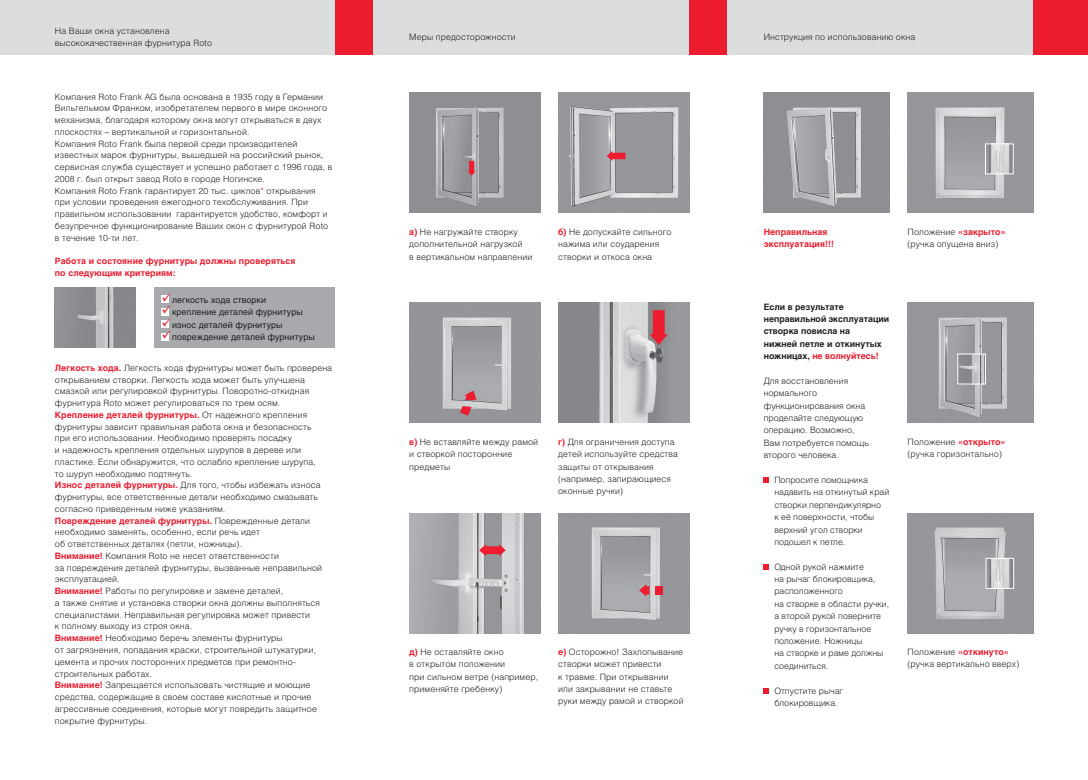
<style>
.page{position:relative;width:1088px;height:780px;background:#fff}
.page>*{position:absolute;margin:0;border:0;box-sizing:border-box;transform-origin:0 0}
.t1{font:300 8.75px/11.8px "Helios";letter-spacing:.01em;color:#231f20}
.t2{font:700 8.75px/12.4px "Helios";color:#231f20}
.t3{font:8.75px "Helios";letter-spacing:.01em;color:#231f20}
.t4{font:700 8.75px/11.8px "Helios";letter-spacing:.01em;color:#ed1c2f}
.s1{color:#ee1b2d}
.s2{font-weight:700;color:#ed1c2f}
.s3{color:#ed1c2f}
</style>
<div class="page">
<div style="left:0;top:0;width:1088px;height:55px;background:#dcdddf"></div>
<div style="left:335px;top:0;width:37px;height:55px;background:#ed1c2f"></div>
<div style="left:1033px;top:0;width:55px;height:55px;background:#ed1c2f"></div>
<img style="left:55px;top:288px;width:81px;height:60px">
<div style="left:154px;top:288px;width:181px;height:60px;background:#a8a9ad"></div>
<div style="left:161px;top:296px;width:7px;height:7px;background:#fff"></div>
<div style="left:161px;top:308px;width:7px;height:7px;background:#fff"></div>
<div style="left:161px;top:320px;width:7px;height:7px;background:#fff"></div>
<div style="left:161px;top:333px;width:7px;height:7px;background:#fff"></div>
<img style="left:409px;top:93px;width:131px;height:120px">
<img style="left:558px;top:93px;width:131px;height:120px">
<img style="left:409px;top:303px;width:131px;height:120px">
<img style="left:558px;top:303px;width:131px;height:120px">
<img style="left:409px;top:513px;width:131px;height:120px">
<img style="left:558px;top:513px;width:131px;height:120px">
<img style="left:764px;top:93px;width:125px;height:120px">
<img style="left:907px;top:93px;width:126px;height:120px">
<img style="left:987px;top:145px;width:24px;height:27px">
<div style="left:985px;top:143px;width:28px;height:31px;border:1px solid #fff"></div>
<img style="left:907px;top:303px;width:126px;height:120px">
<img style="left:959px;top:355px;width:25px;height:27px">
<div style="left:957px;top:353px;width:29px;height:31px;border:1px solid #fff"></div>
<img style="left:907px;top:513px;width:126px;height:120px">
<img style="left:987px;top:560px;width:25px;height:26px">
<div style="left:985px;top:558px;width:29px;height:30px;border:1px solid #fff"></div>
<svg style="left:764px;top:477px;width:5px;height:6px"></svg>
<svg style="left:764px;top:564px;width:5px;height:5px"></svg>
<svg style="left:764px;top:688px;width:5px;height:5px"></svg>
<div style="left:689px;top:0;width:37px;height:55px;background:#ed1c2f"></div>
<svg style="left:468px;top:161px;width:8px;height:15px"></svg>
<svg style="left:607px;top:151px;width:18px;height:10px"></svg>
<svg style="left:650px;top:310px;width:18px;height:35px"></svg>
<svg style="left:460px;top:406px;width:11px;height:9px"></svg>
<svg style="left:464px;top:390px;width:13px;height:10px"></svg>
<svg style="left:479px;top:544px;width:27px;height:12px"></svg>
<div style="left:656px;top:586px;width:7px;height:8px;background:#ed1c2f"></div>
<svg style="left:639px;top:584px;width:10px;height:12px"></svg>
<p class="t1" style="left:55px;top:24px;width:159px;line-height:12.4px">На Ваши окна установлена высококачественная фурнитура Roto</p>
<p class="t1" style="left:55px;top:90px;width:279px">Компания Roto Frank AG была основана в 1935 году в Германии Вильгельмом Франком, изобретателем первого в мире оконного механизма, благодаря которому окна могут открываться в двух плоскостях – вертикальной и горизонтальной.<br>Компания Roto Frank была первой среди производителей известных марок фурнитуры, вышедшей на российский рынок, сервисная служба существует и успешно работает с 1996 года, в 2008 г. был открыт завод Roto в городе Ногинске.<br>Компания Roto Frank гарантирует 20 тыс. циклов<span class="s1">*</span> открывания при условии проведения ежегодного техобслуживания. При правильном использовании гарантируется удобство, комфорт и безупречное функционирование Ваших окон с фурнитурой Roto в течение 10-ти лет.</p>
<p class="t4" style="left:55px;top:255px;width:242px">Работа и состояние фурнитуры должны проверяться по следующим критериям:</p>
<p class="t3" style="left:161px;top:294px;width:106px"><span class="s1">✓</span>легкость хода створки</p>
<p class="t3" style="left:161px;top:307px;width:143px"><span class="s1">✓</span>крепление деталей фурнитуры</p>
<p class="t3" style="left:161px;top:319px;width:123px"><span class="s1">✓</span>износ деталей фурнитуры</p>
<p class="t3" style="left:161px;top:332px;width:155px"><span class="s1">✓</span>повреждение деталей фурнитуры</p>
<p class="t1" style="left:55px;top:361px;width:279px"><span class="s2">Легкость хода.</span> Легкость хода фурнитуры может быть проверена открыванием створки. Легкость хода может быть улучшена смазкой или регулировкой фурнитуры. Поворотно-откидная фурнитура Roto может регулироваться по трем осям.<br><span class="s2">Крепление деталей фурнитуры.</span> От надежного крепления фурнитуры зависит правильная работа окна и безопасность<br>при его использовании. Необходимо проверять посадку<br>и надежность крепления отдельных шурупов в дереве или пластике. Если обнаружится, что ослабло крепление шурупа,<br>то шуруп необходимо подтянуть.<br><span class="s2">Износ деталей фурнитуры.</span> Для того, чтобы избежать износа фурнитуры, все ответственные детали необходимо смазывать согласно приведенным ниже указаниям.<br><span class="s2">Повреждение деталей фурнитуры.</span> Поврежденные детали необходимо заменять, особенно, если речь идет<br>об ответственных деталях (петли, ножницы).<br><span class="s2">Внимание!</span> Компания Roto не несет ответственности<br>за повреждения деталей фурнитуры, вызванные неправильной эксплуатацией.<br><span class="s2">Внимание!</span> Работы по регулировке и замене деталей,<br>а также снятие и установка створки окна должны выполняться специалистами. Неправильная регулировка может привести<br>к полному выходу из строя окна.<br><span class="s2">Внимание!</span> Необходимо беречь элементы фурнитуры<br>от загрязнения, попадания краски, строительной штукатурки, цемента и прочих посторонних предметов при ремонтно&shy;строительных работах.<br><span class="s2">Внимание!</span> Запрещается использовать чистящие и моющие средства, содержащие в своем составе кислотные и прочие агрессивные соединения, которые могут повредить защитное покрытие фурнитуры.</p>
<p class="t1" style="left:409px;top:31px;width:108px">Меры предосторожности</p>
<p class="t1" style="left:409px;top:225px;width:125px;line-height:12.4px"><span class="s2">а)</span> Не нагружайте створку дополнительной нагрузкой<br>в вертикальном направлении</p>
<p class="t1" style="left:558px;top:225px;width:115px;line-height:12.4px"><span class="s2">б)</span> Не допускайте сильного нажима или соударения створки и откоса окна</p>
<p class="t1" style="left:409px;top:435px;width:130px;line-height:12.4px"><span class="s2">в)</span> Не вставляйте между рамой и створкой посторонние предметы</p>
<p class="t1" style="left:558px;top:435px;width:121px;line-height:12.4px"><span class="s2">г)</span> Для ограничения доступа детей используйте средства защиты от открывания (например, запирающиеся оконные ручки)</p>
<p class="t1" style="left:409px;top:645px;width:130px;line-height:12.4px"><span class="s2">д)</span> Не оставляйте окно<br>в открытом положении<br>при сильном ветре (например, применяйте гребенку)</p>
<p class="t1" style="left:558px;top:645px;width:127px;line-height:12.4px"><span class="s2">е)</span> Осторожно! Захлопывание створки может привести<br>к травме. При открывании или закрывании не ставьте руки между рамой и створкой</p>
<p class="t1" style="left:764px;top:31px;width:153px">Инструкция по использованию окна</p>
<p class="t4" style="left:764px;top:225px;width:72px;line-height:12.4px">Неправильная эксплуатация!!!</p>
<p class="t1" style="left:907px;top:225px;width:100px;line-height:12.4px">Положение <span class="s2">«закрыто» </span>(ручка опущена вниз)</p>
<p class="t2" style="left:764px;top:300px;width:127px">Если в результате неправильной эксплуатации створка повисла на<br>нижней петле и откинутых ножницах, <span class="s3">не волнуйтесь!</span></p>
<p class="t1" style="left:764px;top:374px;width:107px;line-height:12.4px">Для восстановления нормального функционирования окна проделайте следующую операцию. Возможно,<br>Вам потребуется помощь второго человека.</p>
<p class="t1" style="left:774px;top:473px;width:116px;line-height:12.4px">Попросите помощника надавить на откинутый край створки перпендикулярно<br>к её поверхности, чтобы верхний угол створки подошел к петле.</p>
<p class="t1" style="left:774px;top:560px;width:116px;line-height:12.4px">Одной рукой нажмите<br>на рычаг блокировщика, расположенного<br>на створке в области ручки, а второй рукой поверните ручку в горизонтальное положение. Ножницы<br>на створке и раме должны соединиться.</p>
<p class="t1" style="left:774px;top:684px;width:70px;line-height:12.4px">Отпустите рычаг блокировщика.</p>
<p class="t1" style="left:907px;top:435px;width:99px;line-height:12.4px">Положение <span class="s2">«открыто» </span>(ручка горизонтально)</p>
<p class="t1" style="left:907px;top:645px;width:113px;line-height:12.4px">Положение <span class="s2">«откинуто» </span>(ручка вертикально вверх)</p>
</div>
